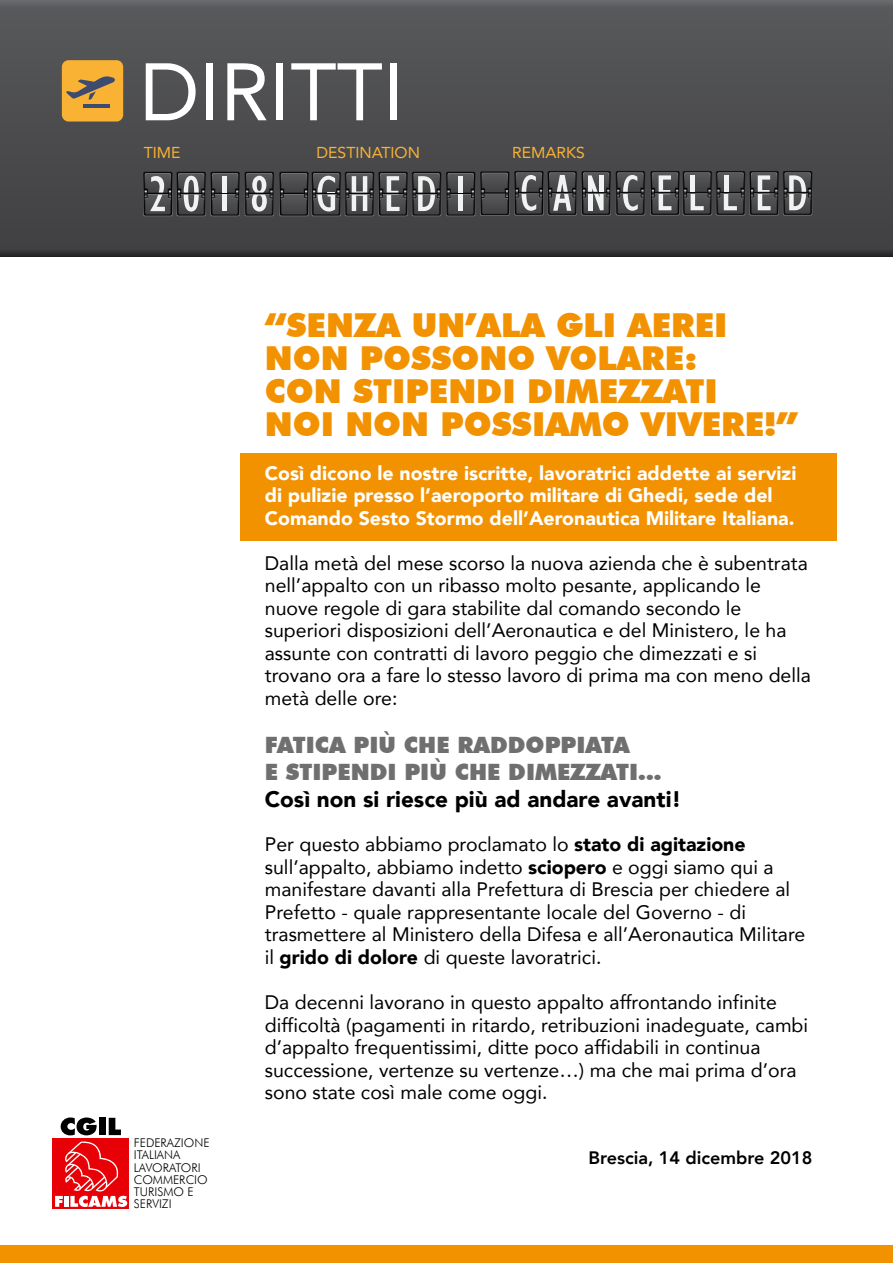
<style>
.page{position:relative;width:893px;height:1263px;background:#fff}
.page>*{position:absolute;margin:0;border:0;box-sizing:border-box;transform-origin:0 0}
.t1{font:900 33px/33px "Futura BT";color:#f39200}
.t2{font:900 22.5px/27px "Futura BT";color:#706f6f}
.t3{font:900 22.5px "Avenir";color:#000}
.t4{font:19.5px/22.5px "Avenir";color:#000}
.t5{font:900 19.5px/22.5px "Avenir";color:#fff}
.t6{font:800 18px "Avenir";color:#000}
.t7{font:15.75px "Avenir";color:#f9b233}
.t8{font:300 12px/12px "Futura BT";color:#000}
.s1{font-weight:900}
</style>
<div class="page">
<div style="left:0;top:0;width:893px;height:256px;background:linear-gradient(to bottom,#5a5b5d,#3e3d3f)"></div>
<div style="left:62px;top:60px;width:61px;height:62px;background:#f9b233;border-radius:7px"></div>
<hr style="left:83px;top:104px;width:27px;height:4px;background:#3e4b70">
<svg style="left:66px;top:76px;width:49px;height:24px"></svg>
<svg style="left:146px;top:63px;width:50px;height:57px"></svg>
<div style="left:206px;top:63px;width:7px;height:57px;background:#fff"></div>
<svg style="left:227px;top:63px;width:40px;height:57px"></svg>
<div style="left:277px;top:63px;width:6px;height:57px;background:#fff"></div>
<svg style="left:291px;top:63px;width:91px;height:57px"></svg>
<div style="left:390px;top:63px;width:7px;height:57px;background:#fff"></div>
<div style="left:240px;top:454px;width:596px;height:87px;background:#f39200"></div>
<svg style="left:143px;top:171px;width:669px;height:45px;background:#5c5c5d"></svg>
<div style="left:0;top:1246px;width:893px;height:17px;background:#f39200"></div>
<div style="left:53px;top:1138px;width:76px;height:71px;background:#e70107"></div>
<svg style="left:61px;top:1117px;width:36px;height:18px"></svg>
<div style="left:99px;top:1118px;width:7px;height:17px;background:#000"></div>
<svg style="left:109px;top:1118px;width:12px;height:17px"></svg>
<svg style="left:55px;top:1141px;width:72px;height:66px"></svg>
<p class="t7" style="left:144px;top:140px;width:38px">TIME</p>
<p class="t7" style="left:317px;top:140px;width:105px">DESTINATION</p>
<p class="t7" style="left:512px;top:140px;width:74px">REMARKS</p>
<p class="t8" style="left:134px;top:1137px;width:77px">FEDERAZIONE<br>ITALIANA<br>LAVORATORI<br>COMMERCIO<br>TURISMO E<br>SERVIZI</p>
<h1 class="t1" style="left:265px;top:308px;width:535px">“SENZA UN’ALA GLI AEREI<br>NON POSSONO VOLARE:<br>CON STIPENDI DIMEZZATI<br>NOI NON POSSIAMO VIVERE!”</h1>
<p class="t5" style="left:265px;top:461px;width:533px">Così dicono le nostre iscritte, lavoratrici addette ai servizi di pulizie presso l’aeroporto militare di Ghedi, sede del<br>Comando Sesto Stormo dell’Aeronautica Militare Italiana.</p>
<p class="t4" style="left:265px;top:551px;width:548px">Dalla metà del mese scorso la nuova azienda che è subentrata nell’appalto con un ribasso molto pesante, applicando le nuove regole di gara stabilite dal comando secondo le superiori disposizioni dell’Aeronautica e del Ministero, le ha assunte con contratti di lavoro peggio che dimezzati e si trovano ora a fare lo stesso lavoro di prima ma con meno della metà delle ore:</p>
<p class="t2" style="left:265px;top:732px;width:398px">FATICA PIÙ CHE RADDOPPIATA<br>E STIPENDI PIÙ CHE DIMEZZATI...</p>
<p class="t3" style="left:265px;top:780px;width:418px">Così non si riesce più ad andare avanti!</p>
<p class="t4" style="left:265px;top:833px;width:542px">Per questo abbiamo proclamato lo <span class="s1">stato di agitazione </span>sull’appalto, abbiamo indetto <span class="s1">sciopero</span> e oggi siamo qui a manifestare davanti alla Prefettura di Brescia per chiedere al Prefetto - quale rappresentante locale del Governo - di trasmettere al Ministero della Difesa e all’Aeronautica Militare il <span class="s1">grido di dolore</span> di queste lavoratrici.</p>
<p class="t4" style="left:265px;top:990px;width:545px">Da decenni lavorano in questo appalto affrontando infinite difficoltà (pagamenti in ritardo, retribuzioni inadeguate, cambi d’appalto frequentissimi, ditte poco affidabili in continua successione, vertenze su vertenze…) ma che mai prima d’ora sono state così male come oggi.</p>
<p class="t6" style="left:588px;top:1143px;width:225px">Brescia, 14 dicembre 2018</p>
</div>
